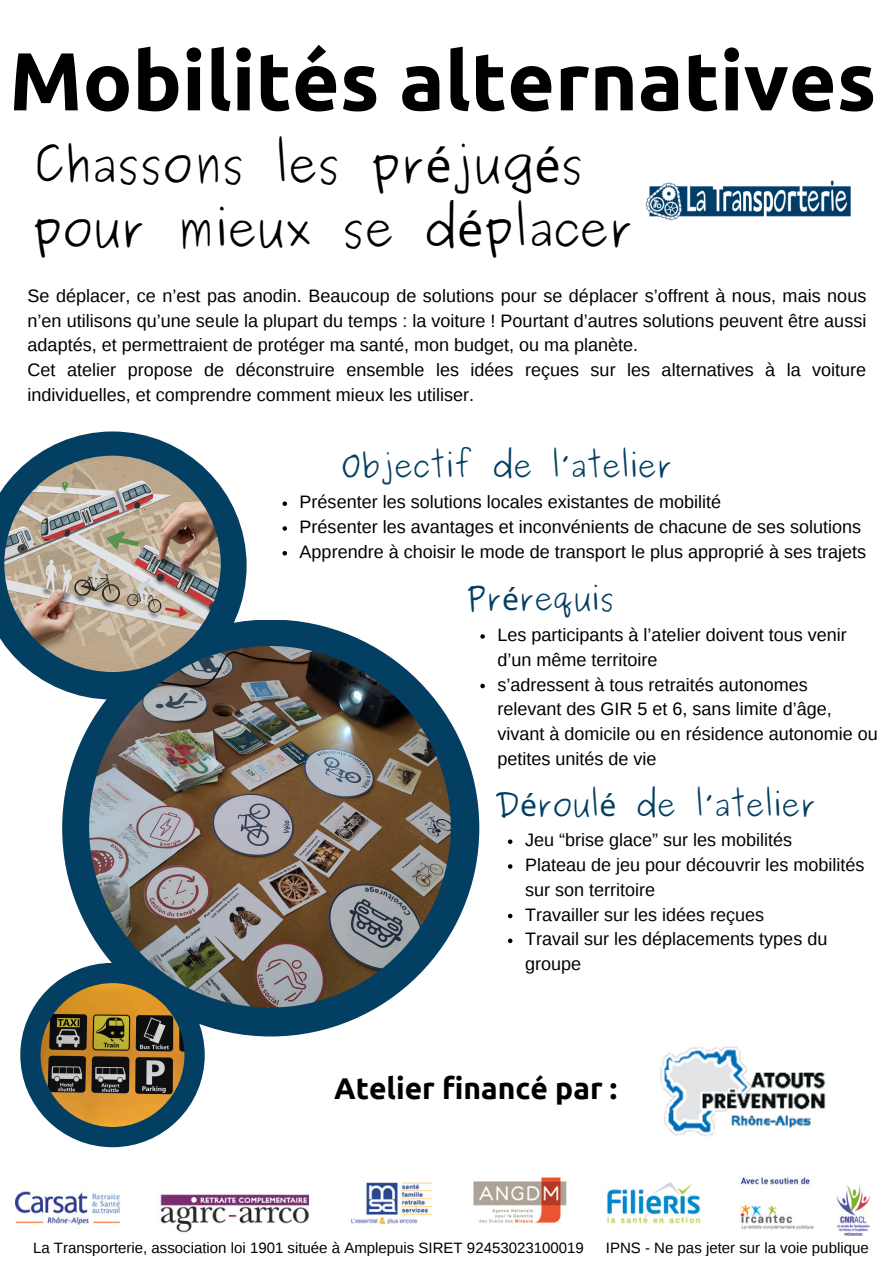
<style>
.page{position:relative;width:894px;height:1264px;background:#fff}
.page>*{position:absolute;margin:0;border:0;box-sizing:border-box;transform-origin:0 0}
.t1{font:700 82.05px "Ubuntu";color:#000}
.t2{font:46.5px/64.2px "Purisa";color:#000}
.t3{font:30px "Purisa";color:#023f62}
.t4{font:700 30px "Ubuntu";color:#000}
.t5{font:18px/24.8px "Liberation Sans";color:#000}
.t6{font:15px "Liberation Sans";color:#000}
.s1{font-family:"Noto Sans"}
</style>
<div class="page">
<svg style="left:0;top:431px;width:246px;height:259px"></svg>
<svg style="left:62px;top:619px;width:417px;height:417px"></svg>
<svg style="left:20px;top:962px;width:185px;height:185px"></svg>
<img style="left:4px;top:455px;width:217px;height:217px">
<img style="left:89px;top:646px;width:361px;height:361px">
<img style="left:41px;top:983px;width:143px;height:143px">
<img style="left:660px;top:1046px;width:166px;height:91px">
<img style="left:645px;top:180px;width:206px;height:41px">
<img style="left:16px;top:1177px;width:853px;height:57px">
<svg style="left:282px;top:501px;width:5px;height:5px"></svg>
<svg style="left:282px;top:526px;width:5px;height:4px"></svg>
<svg style="left:282px;top:551px;width:5px;height:4px"></svg>
<svg style="left:480px;top:634px;width:4px;height:4px"></svg>
<svg style="left:480px;top:683px;width:4px;height:5px"></svg>
<svg style="left:508px;top:839px;width:4px;height:5px"></svg>
<svg style="left:508px;top:864px;width:4px;height:4px"></svg>
<svg style="left:508px;top:913px;width:4px;height:5px"></svg>
<svg style="left:508px;top:938px;width:4px;height:5px"></svg>
<h1 class="t1" style="left:9px;top:34px;width:868px">Mobilités alternatives</h1>
<h2 class="t2" style="left:32px;top:133px;width:602px">Chassons les pr<span class="s1">é</span>jug<span class="s1">é</span>s pour mieux se d<span class="s1">é</span>placer</h2>
<p class="t5" style="left:28px;top:283px;width:840px">Se déplacer, ce n’est pas anodin. Beaucoup de solutions pour se déplacer s’offrent à nous, mais nous n’en utilisons qu’une seule la plupart du temps : la voiture ! Pourtant d’autres solutions peuvent être aussi adaptés, et permettraient de protéger ma santé, mon budget, ou ma planète.<br>Cet atelier propose de déconstruire ensemble les idées reçues sur les alternatives à la voiture individuelles, et comprendre comment mieux les utiliser.</p>
<h3 class="t3" style="left:341px;top:449px;width:332px">Objectif de l’atelier</h3>
<p class="t5" style="left:299px;top:489px;width:568px">Présenter les solutions locales existantes de mobilité<br>Présenter les avantages et inconvénients de chacune de ses solutions<br>Apprendre à choisir le mode de transport le plus approprié à ses trajets</p>
<h3 class="t3" style="left:467px;top:582px;width:149px">Pr<span class="s1">é</span>requis</h3>
<p class="t5" style="left:497px;top:622px;width:382px">Les participants à l’atelier doivent tous venir d’un même territoire<br>s’adressent à tous retraités autonomes<br>relevant des GIR 5 et 6, sans limite d’âge, vivant à domicile ou en résidence autonomie ou petites unités de vie</p>
<h3 class="t3" style="left:494px;top:788px;width:323px">D<span class="s1">é</span>roul<span class="s1">é</span> de l’atelier</h3>
<p class="t5" style="left:525px;top:827px;width:341px">Jeu “brise glace” sur les mobilités<br>Plateau de jeu pour découvrir les mobilités sur son territoire<br>Travailler sur les idées reçues<br>Travail sur les déplacements types du groupe</p>
<h3 class="t4" style="left:334px;top:1070px;width:284px">Atelier financé par :</h3>
<p class="t6" style="left:33px;top:1239px;width:552px">La Transporterie, association loi 1901 située à Amplepuis SIRET 92453023100019</p>
<p class="t6" style="left:605px;top:1239px;width:264px">IPNS - Ne pas jeter sur la voie publique</p>
</div>
